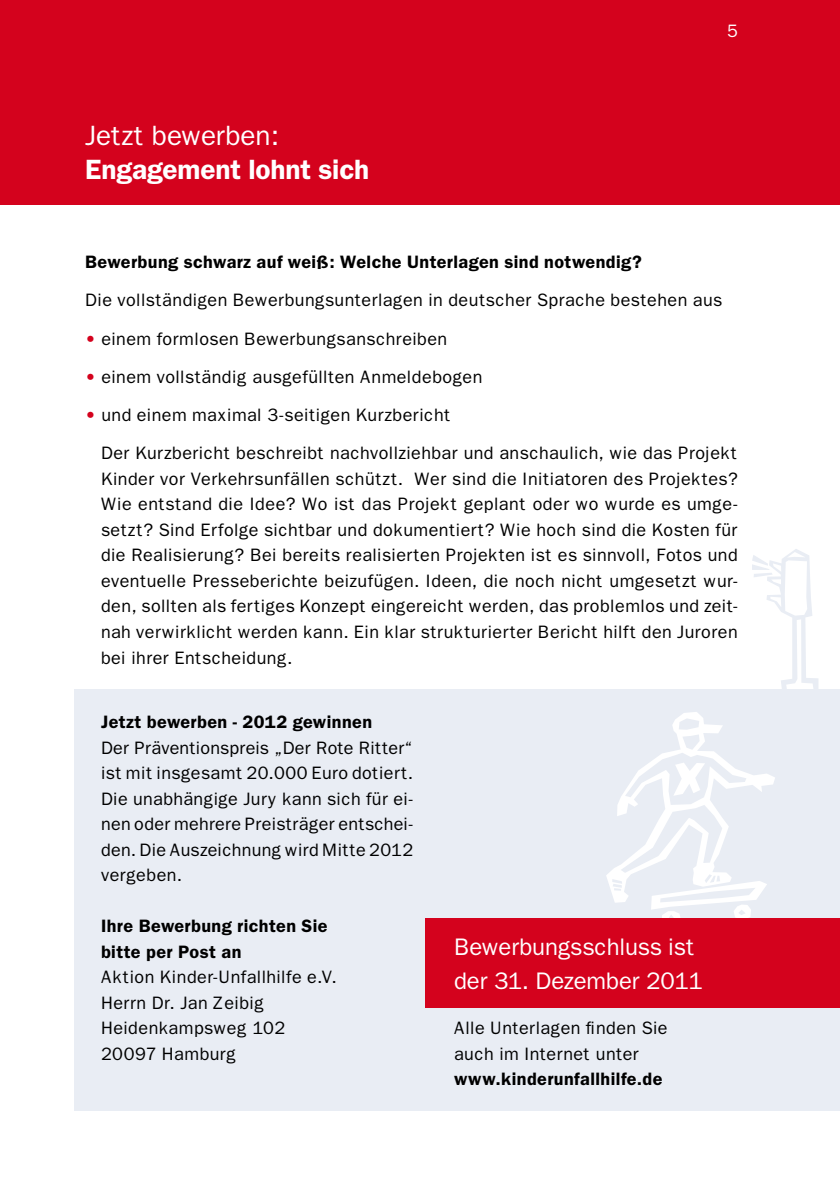
<style>
.page{position:relative;width:840px;height:1191px;background:#fff}
.page>*{position:absolute;margin:0;border:0;box-sizing:border-box;transform-origin:0 0}
.t1{font:600 28px "Franklin Gothic";letter-spacing:-.005em;color:#fff}
.t2{font:28px "Franklin Gothic";letter-spacing:-.01em;color:#fff}
.t3{font:24px/34px "Franklin Gothic";letter-spacing:-.01em;color:#fff}
.t4{font:18px/25.6px "Franklin Gothic";letter-spacing:.02em;color:#000}
.t5{font:600 18px/25.6px "Franklin Gothic";letter-spacing:.025em;color:#000}
.t6{font:18px "Franklin Gothic";color:#fff}
.s1{color:#d4021d}
</style>
<div class="page">
<div style="left:0;top:0;width:839px;height:204px;background:#d4021d"></div>
<div style="left:75px;top:689px;width:764px;height:421px;background:#e9edf4"></div>
<svg style="left:606px;top:712px;width:168px;height:206px"></svg>
<svg style="left:752px;top:549px;width:66px;height:140px"></svg>
<div style="left:425px;top:918px;width:414px;height:90px;background:#d4021d"></div>
<h1 class="t2" style="left:85px;top:119px;width:196px">Jetzt bewerben:</h1>
<h1 class="t1" style="left:85px;top:152px;width:285px">Engagement lohnt sich</h1>
<p class="t6" style="left:726px;top:20px;width:12px">5</p>
<p class="t5" style="left:85px;top:249px;width:558px">Bewerbung schwarz auf weiß: Welche Unterlagen sind notwendig?</p>
<p class="t4" style="left:85px;top:287px;width:638px">Die vollständigen Bewerbungsunterlagen in deutscher Sprache bestehen aus</p>
<p class="t4" style="left:85px;top:326px;width:363px"><span class="s1">•</span> einem formlosen Bewerbungsanschreiben</p>
<p class="t4" style="left:85px;top:364px;width:398px"><span class="s1">•</span> einem vollständig ausgefüllten Anmeldebogen</p>
<p class="t4" style="left:101px;top:396px;width:638px;line-height:38.2px;text-indent:-16px"><span class="s1">•</span> und einem maximal 3-seitigen Kurzbericht<br>Der Kurzbericht beschreibt nachvollziehbar und anschaulich, wie das Projekt</p>
<p class="t4" style="left:101px;top:466px;width:638px;text-align:justify">Kinder vor Verkehrsunfällen schützt. Wer sind die Initiatoren des Projektes?<br>Wie entstand die Idee? Wo ist das Projekt geplant oder wo wurde es umge&shy;setzt? Sind Erfolge sichtbar und dokumentiert? Wie hoch sind die Kosten für die Realisierung? Bei bereits realisierten Projekten ist es sinnvoll, Fotos und eventuelle Presseberichte beizufügen. Ideen, die noch nicht umgesetzt wur&shy;den, sollten als fertiges Konzept eingereicht werden, das problemlos und zeit&shy;nah verwirklicht werden kann. Ein klar strukturierter Bericht hilft den Juroren bei ihrer Entscheidung.</p>
<p class="t5" style="left:101px;top:709px;width:272px">Jetzt bewerben - 2012 gewinnen</p>
<p class="t4" style="left:101px;top:735px;width:313px;text-align:justify">Der Präventionspreis „Der Rote Ritter“ ist mit insgesamt 20.000 Euro dotiert.<br>Die unabhängige Jury kann sich für ei&shy;nen oder mehrere Preisträger entschei&shy;den. Die Auszeichnung wird Mitte 2012 vergeben.</p>
<p class="t5" style="left:101px;top:913px;width:228px">Ihre Bewerbung richten Sie bitte per Post an</p>
<p class="t4" style="left:101px;top:964px;width:237px">Aktion Kinder-Unfallhilfe e.V.<br>Herrn Dr. Jan Zeibig<br>Heidenkampsweg 102<br>20097 Hamburg</p>
<h2 class="t3" style="left:454px;top:930px;width:250px">Bewerbungsschluss ist der 31. Dezember 2011</h2>
<p class="t4" style="left:454px;top:1015px;width:215px">Alle Unterlagen finden Sie auch im Internet unter</p>
<p class="t5" style="left:454px;top:1066px;width:210px">www.kinderunfallhilfe.de</p>
</div>
